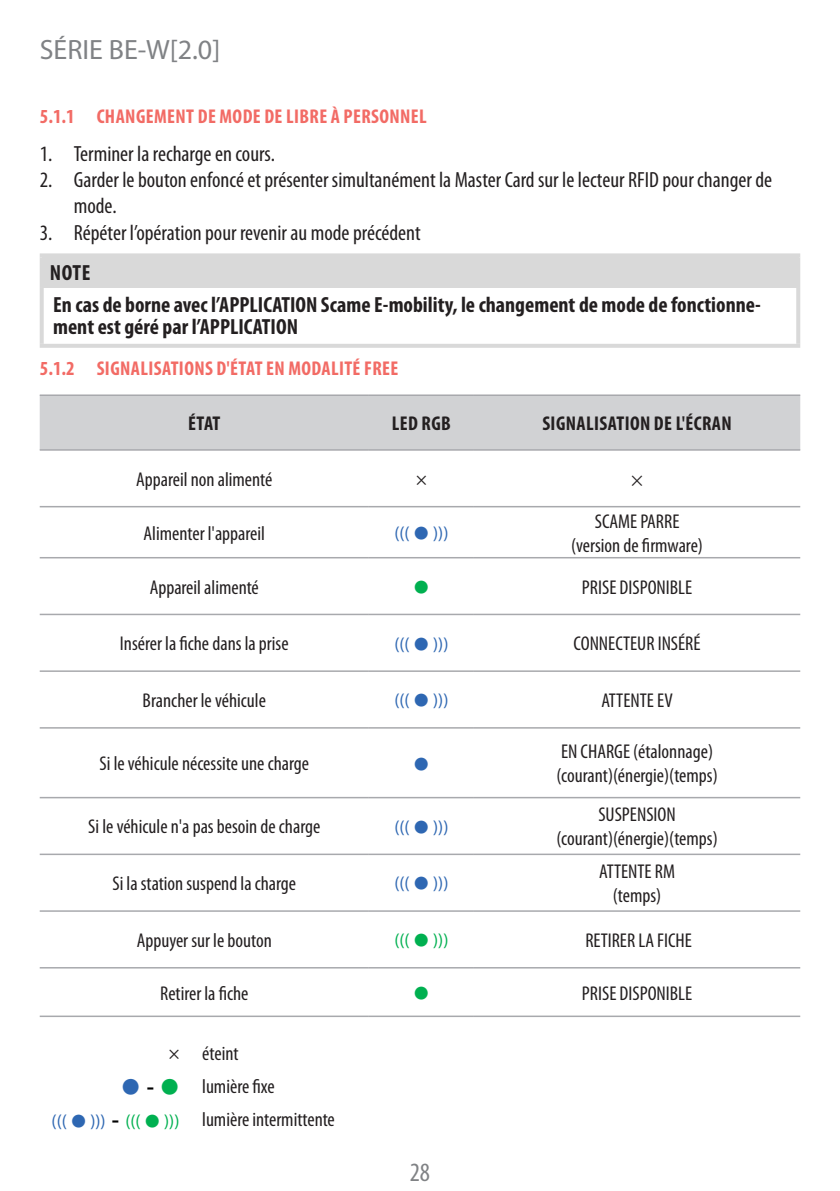
<style>
.page{position:relative;width:840px;height:1191px;background:#fff}
.page>*{position:absolute;margin:0;border:0;box-sizing:border-box;transform-origin:0 0}
.t1{font:28px "Myriad Pro";color:#808285}
.t2{font:condensed 26.4px "Myriad Pro";color:#808285}
.t3{font:condensed 22px/26.4px "Myriad Pro";color:#231f20}
.Sicurezza_-_Testo{font:700 condensed 22px/22px "Myriad Pro";color:#231f20}
.Sicurezza_-_Titolo{font:700 condensed 22px "Myriad Pro";color:#231f20}
.t4{font:22px "Commercial Pi BT";color:#2e67b2}
.Testo_tabella{font:condensed 20px "Myriad Pro";color:#231f20}
.t5{font:700 condensed 20px "Myriad Pro";letter-spacing:.02em;color:#f26b65}
.Testo_tabella-2{font:700 condensed 20px "Myriad Pro";letter-spacing:.02em;color:#231f20}
.Testo_tabella-3{font:18px "Myriad Pro";color:#2e67b2}
.Testo_tabella-4{font:18px "Myriad Pro";color:#00b050}
.Testo_tabella-5{font:18px "Myriad Pro";color:#231f20}
.Testo_tabella-6{font:18px "Commercial Pi BT";color:#00b050}
.Testo_tabella-7{font:18px "Commercial Pi BT";color:#2e67b2}
.s1{font-family:"Commercial Pi BT"}
.s2{font-family:"Arial";color:#000}
.s3{color:#00b050}
.s4{font-family:"Arial";font-size:22px;color:#000}
.s5{font-family:"Commercial Pi BT";color:#00b050}
</style>
<div class="page">
<div style="left:42px;top:255px;width:755px;height:33px;background:#d9d9d9"></div>
<svg style="left:40px;top:253px;width:759px;height:4px;fill:#d9d9d9"></svg>
<hr style="left:40px;top:257px;width:4px;height:31px;background:#d9d9d9">
<hr style="left:795px;top:257px;width:4px;height:31px;background:#d9d9d9">
<hr style="left:40px;top:288px;width:4px;height:56px;background:#d9d9d9">
<svg style="left:796px;top:288px;width:3px;height:56px"></svg>
<hr style="left:40px;top:344px;width:759px;height:4px;background:#d9d9d9">
<div style="left:40px;top:396px;width:759px;height:53px;background:#d1d2d4"></div>
<hr style="left:40px;top:394px;width:329px;height:2px;background:#a8a9ad">
<hr style="left:369px;top:394px;width:104px;height:2px;background:#a8a9ad">
<hr style="left:473px;top:394px;width:326px;height:2px;background:#a8a9ad">
<hr style="left:40px;top:449px;width:329px;height:2px;background:#a8a9ad">
<hr style="left:369px;top:449px;width:104px;height:2px;background:#a8a9ad">
<hr style="left:473px;top:449px;width:326px;height:2px;background:#a8a9ad">
<hr style="left:40px;top:506px;width:329px;height:1px;background:#a8a9ad">
<hr style="left:369px;top:506px;width:104px;height:1px;background:#a8a9ad">
<hr style="left:473px;top:506px;width:326px;height:1px;background:#a8a9ad">
<hr style="left:40px;top:557px;width:329px;height:1px;background:#a8a9ad">
<hr style="left:369px;top:557px;width:104px;height:1px;background:#a8a9ad">
<hr style="left:473px;top:557px;width:326px;height:1px;background:#a8a9ad">
<hr style="left:40px;top:613px;width:329px;height:2px;background:#a8a9ad">
<hr style="left:369px;top:613px;width:104px;height:2px;background:#a8a9ad">
<hr style="left:473px;top:613px;width:326px;height:2px;background:#a8a9ad">
<hr style="left:40px;top:670px;width:329px;height:2px;background:#a8a9ad">
<hr style="left:369px;top:670px;width:104px;height:2px;background:#a8a9ad">
<hr style="left:473px;top:670px;width:326px;height:2px;background:#a8a9ad">
<hr style="left:40px;top:727px;width:329px;height:1px;background:#a8a9ad">
<hr style="left:369px;top:727px;width:104px;height:1px;background:#a8a9ad">
<hr style="left:473px;top:727px;width:326px;height:1px;background:#a8a9ad">
<hr style="left:40px;top:797px;width:329px;height:1px;background:#a8a9ad">
<hr style="left:369px;top:797px;width:104px;height:1px;background:#a8a9ad">
<hr style="left:473px;top:797px;width:326px;height:1px;background:#a8a9ad">
<hr style="left:40px;top:853px;width:329px;height:2px;background:#a8a9ad">
<hr style="left:369px;top:853px;width:104px;height:2px;background:#a8a9ad">
<hr style="left:473px;top:853px;width:326px;height:2px;background:#a8a9ad">
<hr style="left:40px;top:910px;width:329px;height:1px;background:#a8a9ad">
<hr style="left:369px;top:910px;width:104px;height:1px;background:#a8a9ad">
<hr style="left:473px;top:910px;width:326px;height:1px;background:#a8a9ad">
<hr style="left:40px;top:967px;width:329px;height:1px;background:#a8a9ad">
<hr style="left:369px;top:967px;width:104px;height:1px;background:#a8a9ad">
<hr style="left:473px;top:967px;width:326px;height:1px;background:#a8a9ad">
<hr style="left:40px;top:1015px;width:329px;height:2px;background:#a8a9ad">
<hr style="left:369px;top:1015px;width:104px;height:2px;background:#a8a9ad">
<hr style="left:473px;top:1015px;width:326px;height:2px;background:#a8a9ad">
<h1 class="t1" style="left:40px;top:32px;width:182px">SÉRIE BE-W[2.0]</h1>
<p class="t5" style="left:40px;top:104px;width:388px">5.1.1 CHANGEMENT DE MODE DE LIBRE À PERSONNEL</p>
<p class="t3" style="left:40px;top:140px;width:236px">1. Terminer la recharge en cours.</p>
<p class="t3" style="left:74px;top:166px;width:699px;text-indent:-34px">2. Garder le bouton enfoncé et présenter simultanément la Master Card sur le lecteur RFID pour changer de mode.</p>
<p class="t3" style="left:40px;top:219px;width:382px">3. Répéter l’opération pour revenir au mode précédent</p>
<p class="Sicurezza_-_Titolo" style="left:50px;top:259px;width:42px">NOTE</p>
<p class="Sicurezza_-_Testo" style="left:53px;top:294px;width:709px">En cas de borne avec l’APPLICATION Scame E-mobility, le changement de mode de fonctionne&shy;ment est géré par l’APPLICATION</p>
<p class="t5" style="left:40px;top:356px;width:360px">5.1.2 SIGNALISATIONS D'ÉTAT EN MODALITÉ FREE</p>
<p class="Testo_tabella-2" style="left:188px;top:411px;width:34px">ÉTAT</p>
<p class="Testo_tabella-2" style="left:391px;top:411px;width:60px">LED RGB</p>
<p class="Testo_tabella-2" style="left:542px;top:411px;width:191px">SIGNALISATION DE L'ÉCRAN</p>
<p class="Testo_tabella" style="left:136px;top:467px;width:138px">Appareil non alimenté</p>
<p class="Testo_tabella-5" style="left:416px;top:468px;width:12px">×</p>
<p class="Testo_tabella" style="left:630px;top:467px;width:13px">×</p>
<p class="Testo_tabella" style="left:143px;top:521px;width:123px">Alimenter l'appareil</p>
<p class="Testo_tabella-3" style="left:394px;top:522px;width:56px">((( <span class="s1">2</span> )))</p>
<p class="Testo_tabella" style="left:594px;top:509px;width:86px">SCAME PARRE</p>
<p class="Testo_tabella" style="left:571px;top:533px;width:133px">(version de firmware)</p>
<p class="Testo_tabella" style="left:150px;top:575px;width:111px">Appareil alimenté</p>
<p class="Testo_tabella-6" style="left:413px;top:579px;width:17px">2</p>
<p class="Testo_tabella" style="left:581px;top:575px;width:112px">PRISE DISPONIBLE</p>
<p class="Testo_tabella" style="left:120px;top:631px;width:170px">Insérer la fiche dans la prise</p>
<p class="Testo_tabella-3" style="left:394px;top:632px;width:56px">((( <span class="s1">2</span> )))</p>
<p class="Testo_tabella" style="left:573px;top:631px;width:128px">CONNECTEUR INSÉRÉ</p>
<p class="Testo_tabella" style="left:142px;top:688px;width:125px">Brancher le véhicule</p>
<p class="Testo_tabella-3" style="left:394px;top:689px;width:56px">((( <span class="s1">2</span> )))</p>
<p class="Testo_tabella" style="left:601px;top:688px;width:73px">ATTENTE EV</p>
<p class="Testo_tabella" style="left:99px;top:751px;width:211px">Si le véhicule nécessite une charge</p>
<p class="Testo_tabella-7" style="left:413px;top:756px;width:17px">2</p>
<p class="Testo_tabella" style="left:88px;top:814px;width:233px">Si le véhicule n'a pas besoin de charge</p>
<p class="Testo_tabella-3" style="left:394px;top:815px;width:56px">((( <span class="s1">2</span> )))</p>
<p class="Testo_tabella" style="left:112px;top:871px;width:185px">Si la station suspend la charge</p>
<p class="Testo_tabella-3" style="left:394px;top:872px;width:56px">((( <span class="s1">2</span> )))</p>
<p class="Testo_tabella" style="left:560px;top:739px;width:153px">EN CHARGE (étalonnage)</p>
<p class="Testo_tabella" style="left:556px;top:763px;width:163px">(courant)(énergie)(temps)</p>
<p class="Testo_tabella" style="left:598px;top:802px;width:79px">SUSPENSION</p>
<p class="Testo_tabella" style="left:556px;top:826px;width:163px">(courant)(énergie)(temps)</p>
<p class="Testo_tabella" style="left:599px;top:859px;width:77px">ATTENTE RM</p>
<p class="Testo_tabella" style="left:612px;top:883px;width:50px">(temps)</p>
<p class="Testo_tabella" style="left:137px;top:928px;width:136px">Appuyer sur le bouton</p>
<p class="Testo_tabella-4" style="left:394px;top:929px;width:56px">((( <span class="s1">2</span> )))</p>
<p class="Testo_tabella" style="left:585px;top:928px;width:108px">RETIRER LA FICHE</p>
<p class="Testo_tabella" style="left:160px;top:980px;width:90px">Retirer la fiche</p>
<p class="Testo_tabella-6" style="left:413px;top:985px;width:17px">2</p>
<p class="Testo_tabella" style="left:581px;top:980px;width:112px">PRISE DISPONIBLE</p>
<p class="Testo_tabella-5" style="left:169px;top:1042px;width:12px">×</p>
<p class="Testo_tabella" style="left:202px;top:1041px;width:38px">éteint</p>
<p class="t4" style="left:121px;top:1077px;width:60px">2 <span class="s2">-</span> <span class="s3">2</span></p>
<p class="Testo_tabella" style="left:202px;top:1074px;width:74px">lumière fixe</p>
<p class="Testo_tabella-3" style="left:52px;top:1109px;width:129px">((( <span class="s1">2</span> ))) <span class="s4">-</span> <span class="s3">(((</span> <span class="s5">2</span> <span class="s3">)))</span></p>
<p class="Testo_tabella" style="left:202px;top:1107px;width:134px">lumière intermittente</p>
<h2 class="t2" style="left:409px;top:1156px;width:22px">28</h2>
</div>
